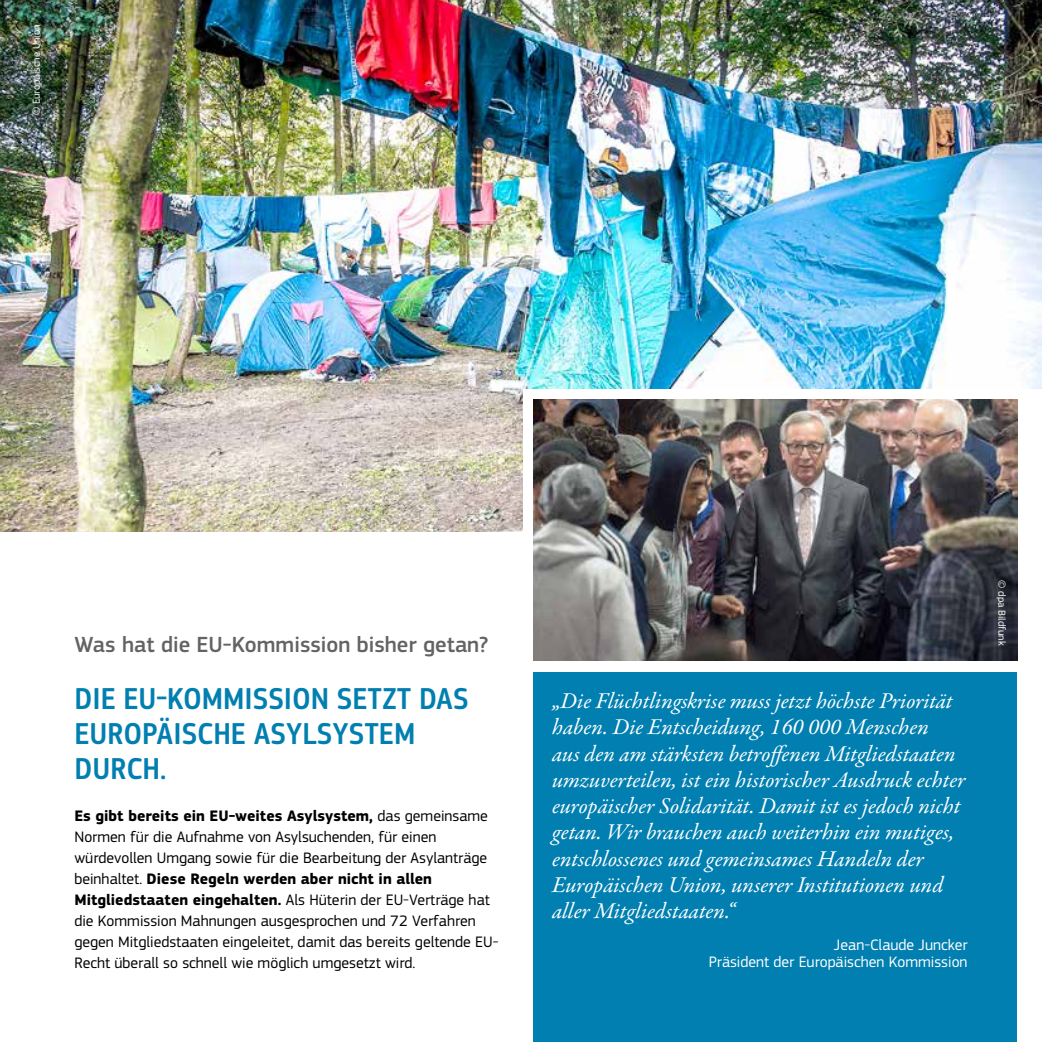
<style>
.page{position:relative;width:1042px;height:1042px;background:#fff}
.page>*{position:absolute;margin:0;border:0;box-sizing:border-box;transform-origin:0 0}
.t1{font:500 31.5px/35px "EC Square Sans Cond Pro";letter-spacing:.02em;color:#007fb0}
.t2{font:italic 22.75px/26.2px "Garamond Premr Pro";color:#fff}
.t3{font:500 22.75px "EC Square Sans Pro";color:#646363}
.t4{font:15.75px/21px "EC Square Sans Pro";color:#000}
.t5{font:15.75px/17.5px "EC Square Sans Pro";color:#fff;text-align:right}
.t6{font:10.5px "EC Square Sans Pro";color:#fff}
.s1{font-weight:700}
</style>
<div class="page">
<img style="left:0;top:0;width:1042px;height:531px">
<div style="left:523px;top:389px;width:519px;height:270px;background:#fff"></div>
<div style="left:533px;top:672px;width:484px;height:370px;background:#007fb0"></div>
<img style="left:533px;top:399px;width:484px;height:261px">
<p class="t6" style="left:30px;top:115px;width:92px;rotate:-90deg">© Europäische Union</p>
<h2 class="t3" style="left:74px;top:632px;width:415px">Was hat die EU-Kommission bisher getan?</h2>
<h1 class="t1" style="left:75px;top:681px;width:395px">DIE EU-KOMMISSION SETZT DAS<br>EUROPÄISCHE ASYLSYSTEM<br>DURCH.</h1>
<p class="t4" style="left:74px;top:805px;width:426px"><span class="s1">Es gibt bereits ein EU-weites Asylsystem,</span> das gemeinsame Normen für die Aufnahme von Asylsuchenden, für einen würdevollen Umgang sowie für die Bearbeitung der Asylanträge beinhaltet. <span class="s1">Diese Regeln werden aber nicht in allen Mitgliedstaaten eingehalten.</span> Als Hüterin der EU-Verträge hat die Kommission Mahnungen ausgesprochen und 72 Verfahren gegen Mitgliedstaaten eingeleitet, damit das bereits geltende EU-Recht überall so schnell wie möglich umgesetzt wird.</p>
<p class="t2" style="left:552px;top:689px;width:415px">„Die Flüchtlingskrise muss jetzt höchste Priorität haben. Die Entscheidung, 160 000 Menschen<br>aus den am stärksten betroffenen Mitgliedstaaten umzuverteilen, ist ein historischer Ausdruck echter europäischer Solidarität. Damit ist es jedoch nicht getan. Wir brauchen auch weiterhin ein mutiges, entschlossenes und gemeinsames Handeln der Europäischen Union, unserer Institutionen und aller Mitgliedstaaten.“</p>
<p class="t5" style="left:709px;top:936px;width:260px">Jean-Claude Juncker<br>Präsident der Europäischen Kommission</p>
<p class="t6" style="left:1008px;top:580px;width:67px;rotate:90deg">© dpa Bildfunk</p>
</div>
